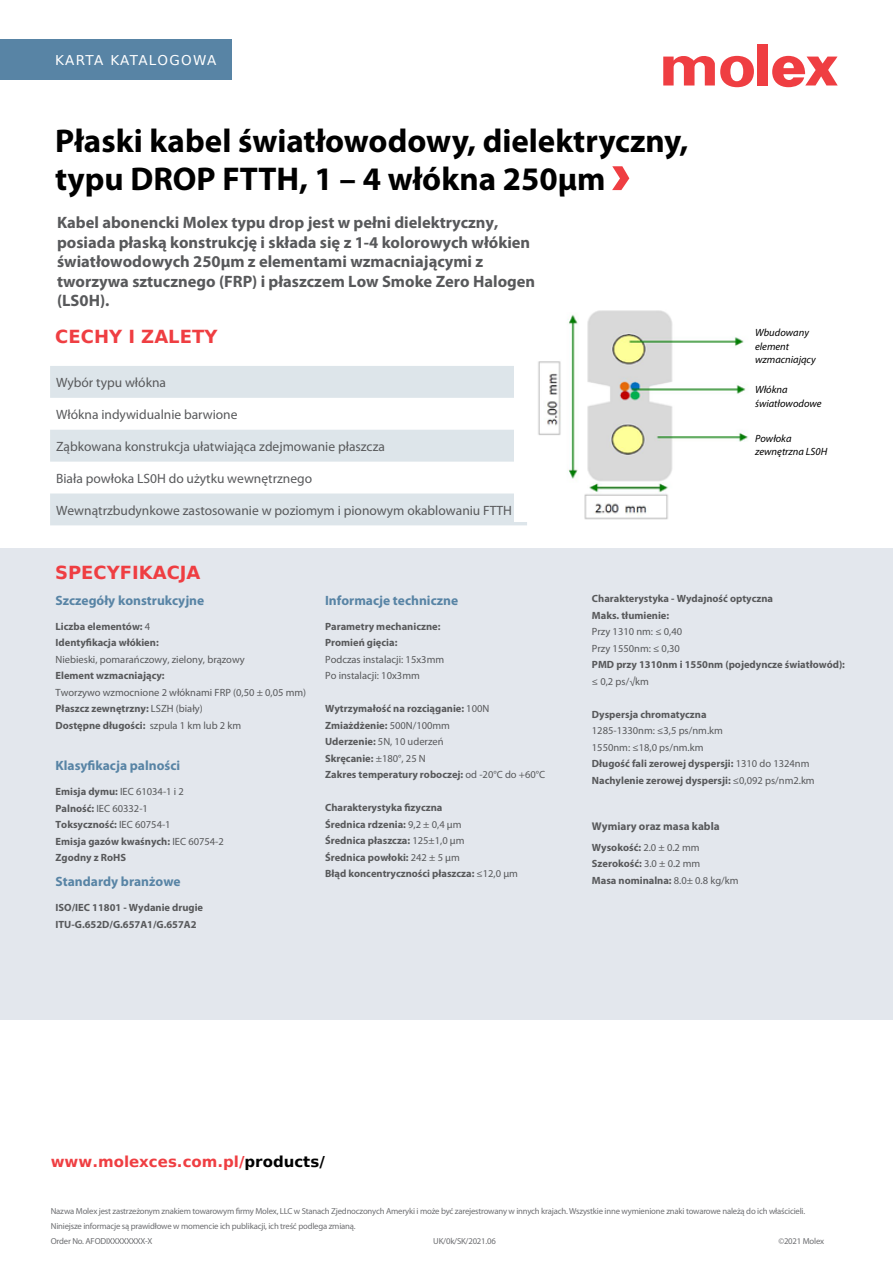
<style>
.page{position:relative;width:893px;height:1263px;background:#fff}
.page>*{position:absolute;margin:0;border:0;box-sizing:border-box;transform-origin:0 0}
.t1{font:700 33px/37.5px "Myriad Pro";color:#000}
.t2{font:700 18px "Bitstream Vera Sans";color:#ef3e42}
.t3{font:700 16.5px/19.5px "Myriad Pro";color:#58595b}
.t4{font:700 15px "Bitstream Vera Sans";color:#ef3e42}
.t5{font:13.5px "Myriad Pro";color:#58595b}
.t6{font:700 13.5px "Myriad Pro";color:#5884a5}
.t7{font:13.5px "Bitstream Vera Sans";letter-spacing:.08em;color:#fff}
.t8{font:700 11.25px "Myriad Pro";color:#58595b}
.t9{font:700 10.5px/16.5px "Myriad Pro";color:#58595b}
.t10{font:10.5px/16.5px "Myriad Pro";color:#58595b}
.t11{font:italic 10.5px/13.5px "Myriad Pro";color:#000}
.t12{font:8.7px/15px "Myriad Pro";letter-spacing:-.02em;color:#6d6e71}
.s1{font-weight:400}
.s2{font-weight:700}
.s3{color:#000}
</style>
<div class="page">
<div style="left:0;top:39px;width:231px;height:41px;background:#5884a5"></div>
<div style="left:757px;top:44px;width:11px;height:41px;background:#ef3e42"></div>
<svg style="left:663px;top:55px;width:91px;height:32px"></svg>
<svg style="left:772px;top:56px;width:66px;height:31px"></svg>
<svg style="left:612px;top:166px;width:17px;height:24px"></svg>
<div style="left:0;top:548px;width:893px;height:471px;background:#e3e7ed"></div>
<svg style="left:50px;top:366px;width:477px;height:159px;fill:#dde5ea"></svg>
<img style="left:514px;top:310px;width:234px;height:211px">
<p class="t7" style="left:55px;top:53px;width:163px">KARTA KATALOGOWA</p>
<h1 class="t1" style="left:55px;top:121px;width:635px">Płaski kabel światłowodowy, dielektryczny, typu DROP FTTH, 1 – 4 włókna 250μm</h1>
<p class="t3" style="left:57px;top:212px;width:480px">Kabel abonencki Molex typu drop jest w pełni dielektryczny, posiada płaską konstrukcję i składa się z 1-4 kolorowych włókien światłowodowych 250μm z elementami wzmacniającymi z tworzywa sztucznego (FRP) i płaszczem Low Smoke Zero Halogen (LS0H).</p>
<h2 class="t2" style="left:55px;top:327px;width:164px">CECHY I ZALETY</h2>
<p class="t11" style="left:755px;top:326px;width:62px">Wbudowany element wzmacniający</p>
<p class="t5" style="left:56px;top:374px;width:111px">Wybór typu włókna</p>
<p class="t5" style="left:56px;top:406px;width:183px">Włókna indywidualnie barwione</p>
<p class="t5" style="left:56px;top:438px;width:330px">Ząbkowana konstrukcja ułatwiająca zdejmowanie płaszcza</p>
<p class="t5" style="left:56px;top:470px;width:257px">Biała powłoka LS0H do użytku wewnętrznego</p>
<p class="t5" style="left:56px;top:502px;width:457px">Wewnątrzbudynkowe zastosowanie w poziomym i pionowym okablowaniu FTTH</p>
<h2 class="t2" style="left:55px;top:562px;width:147px">SPECYFIKACJA</h2>
<p class="t6" style="left:56px;top:591px;width:150px">Szczegóły konstrukcyjne</p>
<p class="t9" style="left:56px;top:618px;width:105px">Liczba elementów: <span class="s1">4<br></span>Identyfikacja włókien:</p>
<p class="t10" style="left:56px;top:651px;width:191px">Niebieski, pomarańczowy, zielony, brązowy</p>
<p class="t9" style="left:56px;top:667px;width:111px">Element wzmacniający:</p>
<p class="t10" style="left:56px;top:684px;width:252px">Tworzywo wzmocnione 2 włóknami FRP (0,50 ± 0,05 mm)<br><span class="s2">Płaszcz zewnętrzny:</span> LSZH (biały)<br><span class="s2">Dostępne długości:</span> szpula 1 km lub 2 km</p>
<p class="t6" style="left:56px;top:757px;width:126px">Klasyfikacja palności</p>
<p class="t9" style="left:56px;top:783px;width:170px">Emisja dymu: <span class="s1">IEC 61034-1 i 2<br></span>Palność: <span class="s1">IEC 60332-1<br></span>Toksyczność: <span class="s1">IEC 60754-1<br></span>Emisja gazów kwaśnych: <span class="s1">IEC 60754-2<br></span>Zgodny z RoHS</p>
<p class="t6" style="left:56px;top:873px;width:127px">Standardy branżowe</p>
<p class="t9" style="left:56px;top:899px;width:149px">ISO/IEC 11801 - Wydanie drugie<br>ITU-G.652D/G.657A1/G.657A2</p>
<p class="t6" style="left:325px;top:591px;width:135px">Informacje techniczne</p>
<p class="t9" style="left:325px;top:618px;width:117px">Parametry mechaniczne:<br>Promień gięcia:</p>
<p class="t10" style="left:325px;top:651px;width:121px">Podczas instalacji: 15x3mm<br>Po instalacji: 10x3mm</p>
<p class="t9" style="left:325px;top:700px;width:222px">Wytrzymałość na rozciąganie: <span class="s1">100N<br></span>Zmiażdżenie: <span class="s1">500N/100mm<br></span>Uderzenie: <span class="s1">5N, 10 uderzeń<br></span>Skręcanie: <span class="s1">±180°, 25 N<br></span>Zakres temperatury roboczej: <span class="s1">od -20°C do +60°C</span></p>
<p class="t9" style="left:325px;top:799px;width:194px">Charakterystyka fizyczna<br>Średnica rdzenia: <span class="s1">9,2 ± 0,4 μm<br></span>Średnica płaszcza: <span class="s1">125±1,0 μm<br></span>Średnica powłoki: <span class="s1">242 ± 5 μm<br></span>Błąd koncentryczności płaszcza: <span class="s1">≤12,0 μm</span></p>
<p class="t11" style="left:755px;top:383px;width:68px">Włókna światłowodowe</p>
<p class="t11" style="left:755px;top:431px;width:74px">Powłoka zewnętrzna LS0H</p>
<p class="t9" style="left:592px;top:590px;width:183px">Charakterystyka - Wydajność optyczna<br>Maks. tłumienie:</p>
<p class="t10" style="left:592px;top:623px;width:92px">Przy 1310 nm: ≤ 0,40<br>Przy 1550nm: ≤ 0,30</p>
<p class="t9" style="left:592px;top:656px;width:255px">PMD przy 1310nm i 1550nm (pojedyncze światłowód):</p>
<p class="t10" style="left:592px;top:673px;width:58px">≤ 0,2 ps/√km</p>
<p class="t9" style="left:592px;top:706px;width:116px">Dyspersja chromatyczna</p>
<p class="t10" style="left:592px;top:722px;width:224px">1285-1330nm: ≤3,5 ps/nm.km<br>1550nm: ≤18,0 ps/nm.km<br><span class="s2">Długość fali zerowej dyspersji:</span> 1310 do 1324nm <span class="s2">Nachylenie zerowej dyspersji:</span> ≤0,092 ps/nm2.km</p>
<p class="t8" style="left:592px;top:819px;width:129px">Wymiary oraz masa kabla</p>
<p class="t9" style="left:592px;top:838px;width:148px">Wysokość: <span class="s1">2.0 ± 0.2 mm<br></span>Szerokość: <span class="s1">3.0 ± 0.2 mm<br></span>Masa nominalna: <span class="s1">8.0± 0.8 kg/km</span></p>
<h3 class="t4" style="left:51px;top:1153px;width:276px">www.molexces.com.pl/<span class="s3">products/</span></h3>
<p class="t12" style="left:51px;top:1204px;width:756px">Nazwa Molex jest zastrzeżonym znakiem towarowym firmy Molex, LLC w Stanach Zjednoczonych Ameryki i może być zarejestrowany w innych krajach. Wszystkie inne wymienione znaki towarowe należą do ich właścicieli.<br>Niniejsze informacje są prawidłowe w momencie ich publikacji, ich treść podlega zmianą.<br>Order No. AFODIXXXXXXXX-X</p>
<p class="t12" style="left:433px;top:1234px;width:64px">UK/0k/SK/2021.06</p>
<p class="t12" style="left:778px;top:1234px;width:47px">©2021 Molex</p>
</div>
